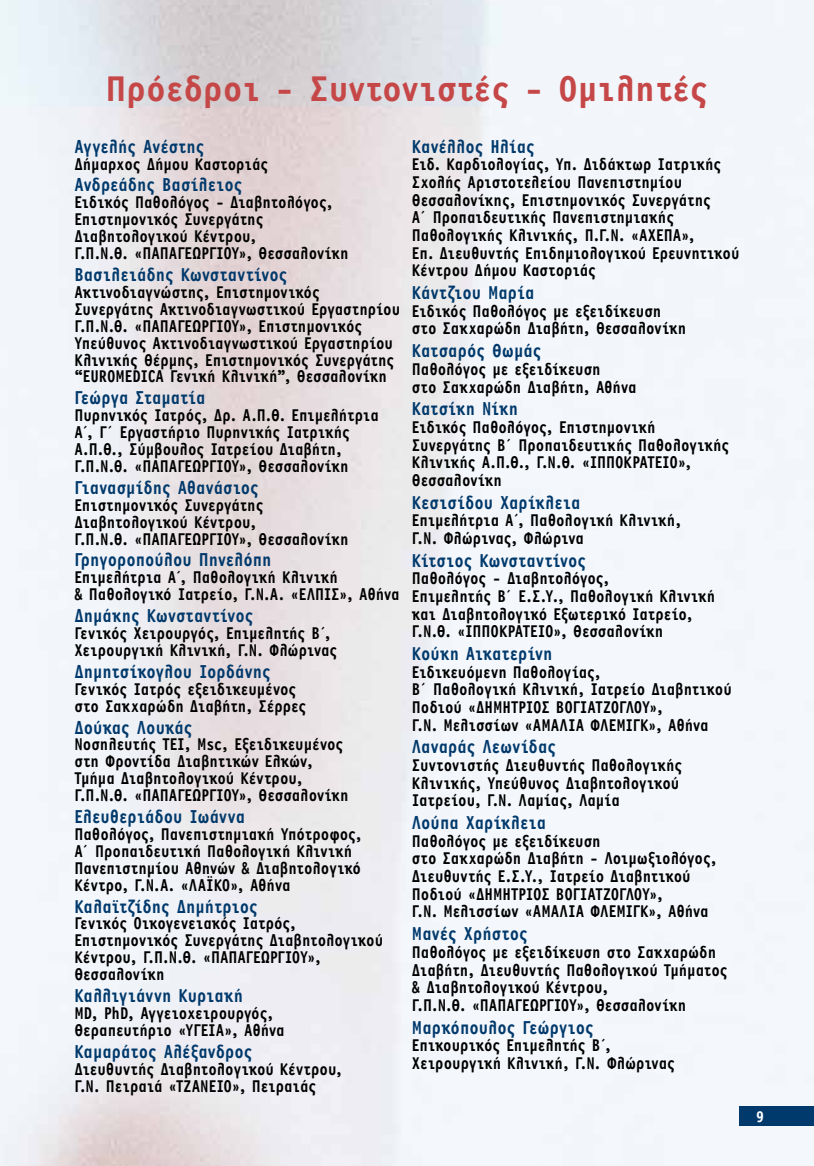
<style>
.page{position:relative;width:814px;height:1166px;background:#fff}
.page>*{position:absolute;margin:0;border:0;box-sizing:border-box;transform-origin:0 0}
.t1{font:700 36.75px "PF Letter Gothic Display";letter-spacing:-.005em;color:#c54747}
.t2{font:700 19.25px "PF Letter Gothic Display";color:#00396b;scale:.9 1}
.t3{font:700 17.5px/17.7px "PF Letter Gothic Display";letter-spacing:-.005em;color:#000;scale:.9 1}
.t4{font:700 15.75px "PF Letter Gothic Display";color:#fff}
</style>
<div class="page">
<div style="left:739px;top:1106px;width:75px;height:20px;background:#00396b"></div>
<h1 class="t1" style="left:105px;top:69px;width:604px">Πρόεδροι - Συντονιστές - Ομιλητές</h1>
<p class="t2" style="left:74px;top:136px;width:146px">Αγγελής Ανέστης</p>
<p class="t3" style="left:74px;top:156px;width:217px">Δήμαρχος Δήμου Καστοριάς</p>
<p class="t2" style="left:74px;top:175px;width:188px">Ανδρεάδης Βασίλειος</p>
<p class="t3" style="left:74px;top:195px;width:306px;line-height:17px">Ειδικός Παθολόγος - Διαβητολόγος,<br>Επιστημονικός Συνεργάτης<br>Διαβητολογικού Κέντρου,<br>Γ.Π.Ν.Θ. «ΠΑΠΑΓΕΩΡΓΙΟΥ», Θεσσαλονίκη</p>
<p class="t2" style="left:74px;top:264px;width:238px">Βασιλειάδης Κωνσταντίνος</p>
<p class="t3" style="left:74px;top:284px;width:363px;line-height:17px">Ακτινοδιαγνώστης, Επιστημονικός Συνεργάτης Ακτινοδιαγνωστικού Εργαστηρίου Γ.Π.Ν.Θ. «ΠΑΠΑΓΕΩΡΓΙΟΥ», Επιστημονικός Υπεύθυνος Ακτινοδιαγνωστικού Εργαστηρίου Κλινικής Θέρμης, Επιστημονικός Συνεργάτης “EUROMEDICA Γενική Κλινική”, Θεσσαλονίκη</p>
<p class="t2" style="left:74px;top:387px;width:147px">Γεώργα Σταματία</p>
<p class="t3" style="left:74px;top:408px;width:340px;line-height:17px">Πυρηνικός Ιατρός, Δρ. Α.Π.Θ. Επιμελήτρια Α΄, Γ΄ Εργαστήριο Πυρηνικής Ιατρικής Α.Π.Θ., Σύμβουλος Ιατρείου Διαβήτη, Γ.Π.Ν.Θ. «ΠΑΠΑΓΕΩΡΓΙΟΥ», Θεσσαλονίκη</p>
<p class="t2" style="left:74px;top:477px;width:207px">Γιανασμίδης Αθανάσιος</p>
<p class="t3" style="left:74px;top:497px;width:306px;line-height:17px">Επιστημονικός Συνεργάτης<br>Διαβητολογικού Κέντρου,<br>Γ.Π.Ν.Θ. «ΠΑΠΑΓΕΩΡΓΙΟΥ», Θεσσαλονίκη</p>
<p class="t2" style="left:74px;top:549px;width:220px">Γρηγοροπούλου Πηνελόπη</p>
<p class="t3" style="left:74px;top:570px;width:363px;line-height:17px">Επιμελήτρια Α΄, Παθολογική Κλινική<br>&amp; Παθολογικό Ιατρείο, Γ.Ν.Α. «ΕΛΠΙΣ», Αθήνα</p>
<p class="t2" style="left:74px;top:605px;width:200px">Δημάκης Κωνσταντίνος</p>
<p class="t3" style="left:74px;top:625px;width:294px;line-height:17px">Γενικός Χειρουργός, Επιμελητής Β΄,<br>Χειρουργική Κλινική, Γ.Ν. Φλώρινας</p>
<p class="t2" style="left:74px;top:661px;width:220px">Δημητσίκογλου Ιορδάνης</p>
<p class="t3" style="left:74px;top:681px;width:259px;line-height:17px">Γενικός Ιατρός εξειδικευμένος στο Σακχαρώδη Διαβήτη, Σέρρες</p>
<p class="t2" style="left:74px;top:717px;width:133px">Δούκας Λουκάς</p>
<p class="t3" style="left:74px;top:737px;width:306px;line-height:17px">Νοσηλευτής ΤΕΙ, Msc, Εξειδικευμένος στη Φροντίδα Διαβητικών Ελκών, Τμήμα Διαβητολογικού Κέντρου, Γ.Π.Ν.Θ. «ΠΑΠΑΓΕΩΡΓΙΟΥ», Θεσσαλονίκη</p>
<p class="t2" style="left:74px;top:806px;width:191px">Ελευθεριάδου Ιωάννα</p>
<p class="t3" style="left:74px;top:826px;width:321px;line-height:17px">Παθολόγος, Πανεπιστημιακή Υπότροφος, Α΄ Προπαιδευτική Παθολογική Κλινική Πανεπιστημίου Αθηνών &amp; Διαβητολογικό Κέντρο, Γ.Ν.Α. «ΛΑΪΚΟ», Αθήνα</p>
<p class="t2" style="left:74px;top:896px;width:205px">Καλαϊτζίδης Δημήτριος</p>
<p class="t3" style="left:74px;top:916px;width:344px;line-height:17px">Γενικός Οικογενειακός Ιατρός,<br>Επιστημονικός Συνεργάτης Διαβητολογικού<br>Κέντρου, Γ.Π.Ν.Θ. «ΠΑΠΑΓΕΩΡΓΙΟΥ»,<br>Θεσσαλονίκη</p>
<p class="t2" style="left:74px;top:985px;width:189px">Καλλιγιάννη Κυριακή</p>
<p class="t3" style="left:74px;top:1005px;width:235px;line-height:17px">MD, PhD, Αγγειοχειρουργός,<br>Θεραπευτήριο «ΥΓΕΙΑ», Αθήνα</p>
<p class="t2" style="left:74px;top:1041px;width:199px">Καμαράτος Αλέξανδρος</p>
<p class="t3" style="left:74px;top:1061px;width:299px;line-height:17px">Διευθυντής Διαβητολογικού Κέντρου,<br>Γ.Ν. Πειραιά «ΤΖΑΝΕΙΟ», Πειραιάς</p>
<p class="t2" style="left:412px;top:136px;width:138px">Κανέλλος Ηλίας</p>
<p class="t3" style="left:412px;top:157px;width:365px">Ειδ. Καρδιολογίας, Υπ. Διδάκτωρ Ιατρικής Σχολής Αριστοτελείου Πανεπιστημίου Θεσσαλονίκης, Επιστημονικός Συνεργάτης<br>Α΄ Προπαιδευτικής Πανεπιστημιακής Παθολογικής Κλινικής, Π.Γ.Ν. «ΑΧΕΠΑ»,<br>Επ. Διευθυντής Επιδημιολογικού Ερευνητικού Κέντρου Δήμου Καστοριάς</p>
<p class="t2" style="left:412px;top:282px;width:138px">Κάντζιου Μαρία</p>
<p class="t3" style="left:412px;top:303px;width:306px">Ειδικός Παθολόγος με εξειδίκευση στο Σακχαρώδη Διαβήτη, Θεσσαλονίκη</p>
<p class="t2" style="left:412px;top:340px;width:145px">Κατσαρός Θωμάς</p>
<p class="t3" style="left:412px;top:361px;width:251px">Παθολόγος με εξειδίκευση<br>στο Σακχαρώδη Διαβήτη, Αθήνα</p>
<p class="t2" style="left:412px;top:398px;width:119px">Κατσίκη Νίκη</p>
<p class="t3" style="left:412px;top:419px;width:354px">Ειδικός Παθολόγος, Επιστημονική Συνεργάτης Β΄ Προπαιδευτικής Παθολογικής Κλινικής Α.Π.Θ., Γ.Ν.Θ. «ΙΠΠΟΚΡΑΤΕΙΟ», Θεσσαλονίκη</p>
<p class="t2" style="left:412px;top:492px;width:189px">Κεσισίδου Χαρίκλεια</p>
<p class="t3" style="left:412px;top:512px;width:301px">Επιμελήτρια Α΄, Παθολογική Κλινική,<br>Γ.Ν. Φλώρινας, Φλώρινα</p>
<p class="t2" style="left:412px;top:550px;width:195px">Κίτσιος Κωνσταντίνος</p>
<p class="t3" style="left:412px;top:570px;width:339px">Παθολόγος - Διαβητολόγος,<br>Επιμελητής Β΄ Ε.Σ.Υ., Παθολογική Κλινική και Διαβητολογικό Εξωτερικό Ιατρείο, Γ.Ν.Θ. «ΙΠΠΟΚΡΑΤΕΙΟ», Θεσσαλονίκη</p>
<p class="t2" style="left:412px;top:643px;width:158px">Κούκη Αικατερίνη</p>
<p class="t3" style="left:412px;top:664px;width:357px">Ειδικευόμενη Παθολογίας,<br>Β΄ Παθολογική Κλινική, Ιατρείο Διαβητικού Ποδιού «ΔΗΜΗΤΡΙΟΣ ΒΟΓΙΑΤΖΟΓΛΟΥ»,<br>Γ.Ν. Μελισσίων «ΑΜΑΛΙΑ ΦΛΕΜΙΓΚ», Αθήνα</p>
<p class="t2" style="left:412px;top:736px;width:162px">Λαναράς Λεωνίδας</p>
<p class="t3" style="left:412px;top:757px;width:302px">Συντονιστής Διευθυντής Παθολογικής<br>Κλινικής, Υπεύθυνος Διαβητολογικού<br>Ιατρείου, Γ.Ν. Λαμίας, Λαμία</p>
<p class="t2" style="left:412px;top:812px;width:151px">Λούπα Χαρίκλεια</p>
<p class="t3" style="left:412px;top:833px;width:340px">Παθολόγος με εξειδίκευση<br>στο Σακχαρώδη Διαβήτη - Λοιμωξιολόγος, Διευθυντής Ε.Σ.Υ., Ιατρείο Διαβητικού Ποδιού «ΔΗΜΗΤΡΙΟΣ ΒΟΓΙΑΤΖΟΓΛΟΥ»,<br>Γ.Ν. Μελισσίων «ΑΜΑΛΙΑ ΦΛΕΜΙΓΚ», Αθήνα</p>
<p class="t2" style="left:412px;top:923px;width:130px">Μανές Χρήστος</p>
<p class="t3" style="left:412px;top:944px;width:352px">Παθολόγος με εξειδίκευση στο Σακχαρώδη Διαβήτη, Διευθυντής Παθολογικού Τμήματος &amp; Διαβητολογικού Κέντρου,<br>Γ.Π.Ν.Θ. «ΠΑΠΑΓΕΩΡΓΙΟΥ», Θεσσαλονίκη</p>
<p class="t2" style="left:412px;top:1017px;width:204px">Μαρκόπουλος Γεώργιος</p>
<p class="t3" style="left:412px;top:1037px;width:294px">Επικουρικός Επιμελητής Β΄,<br>Χειρουργική Κλινική, Γ.Ν. Φλώρινας</p>
<p class="t4" style="left:755px;top:1108px;width:10px">9</p>
</div>
